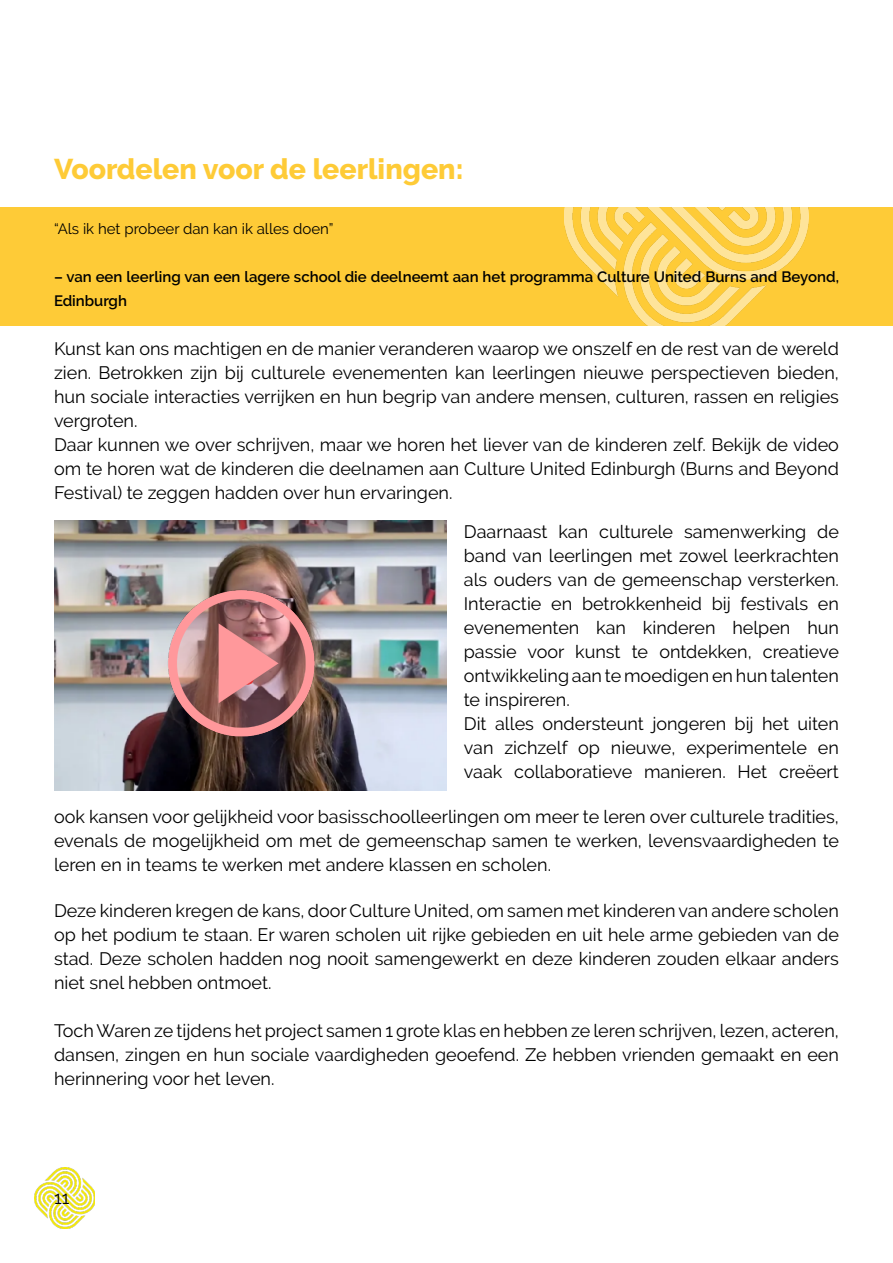
<style>
.page{position:relative;width:893px;height:1263px;background:#fff}
.page>*{position:absolute;margin:0;border:0;box-sizing:border-box;transform-origin:0 0}
.t1{font:800 28.5px "Raleway";color:#fecb37}
.t2{font:18px/24px "Raleway";color:#000;text-align:justify}
.t3{font:600 15px/24px "Raleway";color:#000}
.t4{font:15px "Raleway";color:#000}
</style>
<div class="page">
<img style="left:34px;top:1167px;width:61px;height:62px">
<div style="left:0;top:207px;width:893px;height:118px;background:#fecb37"></div>
<img style="left:565px;top:207px;width:243px;height:118px">
<img style="left:54px;top:521px;width:392px;height:270px">
<img style="left:166px;top:587px;width:153px;height:153px">
<h1 class="t1" style="left:54px;top:153px;width:411px">Voordelen voor de leerlingen:</h1>
<p class="t4" style="left:54px;top:220px;width:281px">“Als ik het probeer dan kan ik alles doen”</p>
<p class="t3" style="left:54px;top:265px;width:786px">– van een leerling van een lagere school die deelneemt aan het programma Culture United Burns and Beyond,<br>Edinburgh</p>
<p class="t2" style="left:54px;top:336px;width:786px;text-align:left">Kunst kan ons machtigen en de manier veranderen waarop we onszelf en de rest van de wereld zien. Betrokken zijn bij culturele evenementen kan leerlingen nieuwe perspectieven bieden, hun sociale interacties verrijken en hun begrip van andere mensen, culturen, rassen en religies vergroten.<br>Daar kunnen we over schrijven, maar we horen het liever van de kinderen zelf. Bekijk de video om te horen wat de kinderen die deelnamen aan Culture United Edinburgh (Burns and Beyond Festival) te zeggen hadden over hun ervaringen.</p>
<p class="t2" style="left:464px;top:519px;width:377px;text-align:left">Daarnaast kan culturele samenwerking de band van leerlingen met zowel leerkrachten als ouders van de gemeenschap versterken.<br>Interactie en betrokkenheid bij festivals en evenementen kan kinderen helpen hun passie voor kunst te ontdekken, creatieve ontwikkeling aan te moedigen en hun talenten te inspireren.<br>Dit alles ondersteunt jongeren bij het uiten van zichzelf op nieuwe, experimentele en vaak collaboratieve manieren. Het creëert</p>
<p class="t2" style="left:54px;top:805px;width:786px">ook kansen voor gelijkheid voor basisschoolleerlingen om meer te leren over culturele tradities, evenals de mogelijkheid om met de gemeenschap samen te werken, levensvaardigheden te leren en in teams te werken met andere klassen en scholen.</p>
<p class="t2" style="left:54px;top:898px;width:787px">Deze kinderen kregen de kans, door Culture United, om samen met kinderen van andere scholen op het podium te staan. Er waren scholen uit rijke gebieden en uit hele arme gebieden van de stad. Deze scholen hadden nog nooit samengewerkt en deze kinderen zouden elkaar anders niet snel hebben ontmoet.</p>
<p class="t2" style="left:54px;top:1018px;width:786px">Toch Waren ze tijdens het project samen 1 grote klas en hebben ze leren schrijven, lezen, acteren, dansen, zingen en hun sociale vaardigheden geoefend. Ze hebben vrienden gemaakt en een herinnering voor het leven.</p>
<p class="t2" style="left:54px;top:1185px;width:17px">11</p>
</div>
